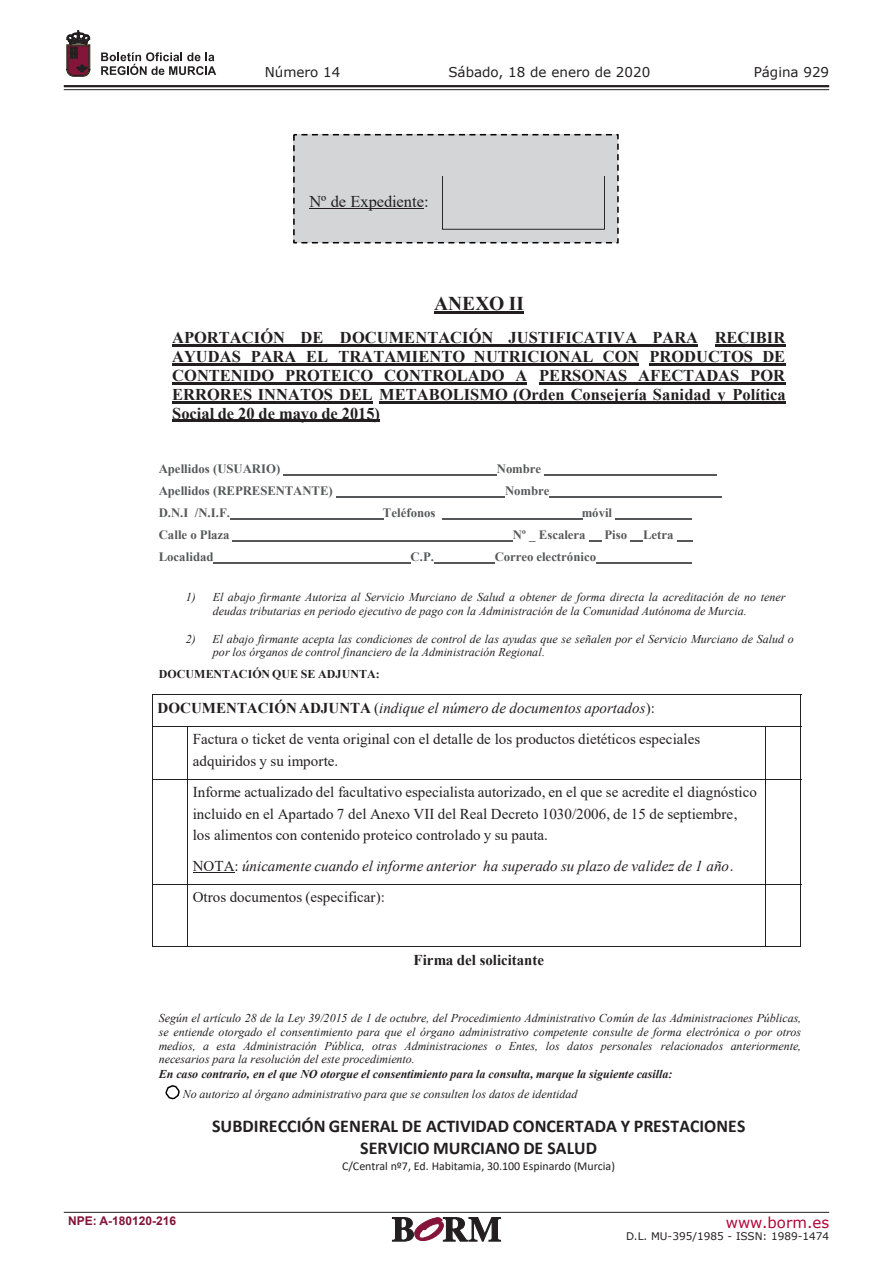
<style>
.page{position:relative;width:893px;height:1263px;background:#fff}
.page>*{position:absolute;margin:0;border:0;box-sizing:border-box;transform-origin:0 0}
.t1{font:700 19.5px "Times New Roman";color:#231f20}
.t2{font:700 18px/22px "Calibri";color:#231f20;text-align:center}
.t3{font:700 16.5px/19px "Times New Roman";color:#231f20;text-align:justify}
.t4{font:16.5px "Times New Roman";color:#231f20}
.t5{font:15px/31.3px "Times New Roman";color:#231f20}
.t6{font:italic 15px/31.3px "Times New Roman";color:#231f20}
.t7{font:700 15px "Times New Roman";color:#231f20}
.t8{font:15px "Verdana";color:#b30437}
.t9{font:13.5px "Verdana";color:#231f20}
.t10{font:700 12.75px "Times New Roman";letter-spacing:-.005em;color:#57585a}
.t11{font:italic 12px/13.8px "Times New Roman";color:#231f20}
.t12{font:italic 700 12px "Times New Roman";color:#231f20}
.t13{font:12px "Calibri";letter-spacing:-.005em;color:#231f20}
.t14{font:700 12px "Times New Roman";color:#231f20}
.t15{font:700 12px "Arial";color:#83143a}
.t16{font:10.5px "Verdana";color:#231f20}
.s1{font-weight:700}
.s2{font-style:italic}
.s3{font-style:normal}
</style>
<div class="page">
<hr style="left:64px;top:85px;width:765px;height:2px;background:#231f20">
<hr style="left:64px;top:89px;width:765px;height:1px;background:#231f20">
<svg style="left:101px;top:52px;width:115px;height:23px"></svg>
<svg style="left:67px;top:31px;width:23px;height:45px"></svg>
<hr style="left:64px;top:1212px;width:765px;height:1px;background:#231f20">
<svg style="left:392px;top:1217px;width:109px;height:24px"></svg>
<div style="left:293px;top:134px;width:326px;height:109px;background:#d3d5d7"></div>
<div style="left:307px;top:148px;width:297px;height:27px;background:#d3d5d7"></div>
<svg style="left:165px;top:1085px;width:15px;height:14px"></svg>
<hr style="left:309px;top:208px;width:115px;height:1px;background:#231f20">
<hr style="left:434px;top:311px;width:90px;height:3px;background:#231f20">
<hr style="left:172px;top:344px;width:526px;height:2px;background:#231f20">
<hr style="left:715px;top:344px;width:70px;height:2px;background:#231f20">
<hr style="left:172px;top:363px;width:467px;height:2px;background:#231f20">
<hr style="left:649px;top:363px;width:136px;height:2px;background:#231f20">
<hr style="left:172px;top:382px;width:355px;height:2px;background:#231f20">
<hr style="left:539px;top:382px;width:246px;height:2px;background:#231f20">
<hr style="left:172px;top:401px;width:201px;height:2px;background:#231f20">
<hr style="left:379px;top:401px;width:406px;height:2px;background:#231f20">
<hr style="left:172px;top:420px;width:208px;height:2px;background:#231f20">
<hr style="left:283px;top:474px;width:214px;height:1px;background:#565759">
<hr style="left:544px;top:474px;width:172px;height:1px;background:#565759">
<hr style="left:336px;top:496px;width:169px;height:1px;background:#565759">
<hr style="left:549px;top:496px;width:173px;height:1px;background:#565759">
<hr style="left:230px;top:518px;width:153px;height:1px;background:#565759">
<hr style="left:442px;top:518px;width:140px;height:1px;background:#565759">
<hr style="left:615px;top:518px;width:77px;height:1px;background:#565759">
<hr style="left:233px;top:540px;width:280px;height:2px;background:#565759">
<svg style="left:589px;top:540px;width:12px;height:2px"></svg>
<svg style="left:631px;top:540px;width:12px;height:2px"></svg>
<svg style="left:677px;top:540px;width:16px;height:2px"></svg>
<hr style="left:213px;top:562px;width:198px;height:2px;background:#565759">
<hr style="left:434px;top:562px;width:61px;height:2px;background:#565759">
<hr style="left:596px;top:562px;width:95px;height:1px;background:#565759">
<hr style="left:152px;top:694px;width:649px;height:1px;background:#231f20">
<hr style="left:152px;top:695px;width:1px;height:31px;background:#231f20">
<hr style="left:800px;top:695px;width:1px;height:31px;background:#231f20">
<hr style="left:152px;top:726px;width:649px;height:1px;background:#231f20">
<hr style="left:152px;top:726px;width:1px;height:53px;background:#231f20">
<hr style="left:187px;top:726px;width:1px;height:53px;background:#231f20">
<hr style="left:765px;top:726px;width:1px;height:53px;background:#231f20">
<hr style="left:800px;top:726px;width:1px;height:53px;background:#231f20">
<hr style="left:193px;top:872px;width:42px;height:1px;background:#231f20">
<hr style="left:152px;top:779px;width:649px;height:1px;background:#231f20">
<hr style="left:152px;top:779px;width:1px;height:105px;background:#231f20">
<hr style="left:187px;top:779px;width:1px;height:105px;background:#231f20">
<hr style="left:765px;top:779px;width:1px;height:105px;background:#231f20">
<hr style="left:800px;top:779px;width:1px;height:105px;background:#231f20">
<hr style="left:152px;top:884px;width:649px;height:1px;background:#231f20">
<hr style="left:152px;top:884px;width:1px;height:63px;background:#231f20">
<hr style="left:152px;top:946px;width:35px;height:1px;background:#231f20">
<hr style="left:187px;top:884px;width:1px;height:63px;background:#231f20">
<hr style="left:188px;top:946px;width:577px;height:1px;background:#231f20">
<hr style="left:765px;top:884px;width:1px;height:63px;background:#231f20">
<hr style="left:766px;top:946px;width:34px;height:1px;background:#231f20">
<hr style="left:800px;top:884px;width:1px;height:63px;background:#231f20">
<p class="t9" style="left:265px;top:62px;width:77px">Número 14</p>
<p class="t9" style="left:448px;top:62px;width:203px">Sábado, 18 de enero de 2020</p>
<p class="t9" style="left:754px;top:62px;width:77px">Página 929</p>
<h3 class="t4" style="left:309px;top:189px;width:121px">Nº de Expediente:</h3>
<h1 class="t1" style="left:434px;top:290px;width:91px">ANEXO II</h1>
<p class="t3" style="left:172px;top:328px;width:615px">APORTACIÓN DE DOCUMENTACIÓN JUSTIFICATIVA PARA RECIBIR AYUDAS PARA EL TRATAMIENTO NUTRICIONAL CON PRODUCTOS DE CONTENIDO PROTEICO CONTROLADO A PERSONAS AFECTADAS POR ERRORES INNATOS DEL METABOLISMO (Orden Consejería Sanidad y Política Social de 20 de mayo de 2015)</p>
<p class="t10" style="left:159px;top:459px;width:123px">Apellidos (USUARIO)</p>
<p class="t10" style="left:497px;top:459px;width:46px">Nombre</p>
<p class="t10" style="left:159px;top:481px;width:176px">Apellidos (REPRESENTANTE)</p>
<p class="t10" style="left:505px;top:481px;width:46px">Nombre</p>
<p class="t10" style="left:159px;top:503px;width:73px">D.N.I /N.I.F.</p>
<p class="t10" style="left:383px;top:503px;width:54px">Teléfonos</p>
<p class="t10" style="left:582px;top:503px;width:32px">móvil</p>
<p class="t10" style="left:159px;top:526px;width:72px">Calle o Plaza</p>
<p class="t10" style="left:513px;top:526px;width:74px">Nº _ Escalera</p>
<p class="t10" style="left:604px;top:526px;width:71px">Piso Letra</p>
<p class="t10" style="left:159px;top:547px;width:56px">Localidad</p>
<p class="t10" style="left:411px;top:547px;width:25px">C.P.</p>
<p class="t10" style="left:495px;top:547px;width:103px">Correo electrónico</p>
<p class="t11" style="left:213px;top:590px;width:574px;text-indent:-27px">1) El abajo firmante Autoriza al Servicio Murciano de Salud a obtener de forma directa la acreditación de no tener deudas tributarias en periodo ejecutivo de pago con la Administración de la Comunidad Autónoma de Murcia.</p>
<p class="t11" style="left:213px;top:631px;width:582px;text-indent:-27px">2) El abajo firmante acepta las condiciones de control de las ayudas que se señalen por el Servicio Murciano de Salud o por los órganos de control financiero de la Administración Regional.</p>
<p class="t14" style="left:159px;top:665px;width:223px">DOCUMENTACIÓN QUE SE ADJUNTA:</p>
<p class="t5" style="left:193px;top:691px;width:509px;text-indent:-35px"><span class="s1">DOCUMENTACIÓN ADJUNTA</span> (<span class="s2">indique el número de documentos aportados</span>):<br>Factura o ticket de venta original con el detalle de los productos dietéticos especiales</p>
<p class="t5" style="left:193px;top:744px;width:566px">adquiridos y su importe.<br>Informe actualizado del facultativo especialista autorizado, en el que se acredite el diagnóstico</p>
<p class="t5" style="left:193px;top:802px;width:546px;line-height:21.8px">incluido en el Apartado 7 del Anexo VII del Real Decreto 1030/2006, de 15 de septiembre, los alimentos con contenido proteico controlado y su pauta.</p>
<p class="t6" style="left:193px;top:850px;width:542px"><span class="s3">NOTA:</span> únicamente cuando el informe anterior ha superado su plazo de validez de 1 año<span class="s3">.<br>Otros documentos (especificar):</span></p>
<p class="t7" style="left:414px;top:949px;width:132px">Firma del solicitante</p>
<p class="t11" style="left:159px;top:1011px;width:644px;text-align:justify">Según el artículo 28 de la Ley 39/2015 de 1 de octubre, del Procedimiento Administrativo Común de las Administraciones Públicas, se entiende otorgado el consentimiento para que el órgano administrativo competente consulte de forma electrónica o por otros medios, a esta Administración Pública, otras Administraciones o Entes, los datos personales relacionados anteriormente, necesarios para la resolución del este procedimiento.</p>
<p class="t12" style="left:159px;top:1065px;width:515px">En caso contrario, en el que NO otorgue el consentimiento para la consulta, marque la siguiente casilla:</p>
<p class="t11" style="left:183px;top:1086px;width:396px">No autorizo al órgano administrativo para que se consulten los datos de identidad</p>
<h2 class="t2" style="left:212px;top:1114px;width:535px">SUBDIRECCIÓN GENERAL DE ACTIVIDAD CONCERTADA Y PRESTACIONES<br>SERVICIO MURCIANO DE SALUD</h2>
<p class="t13" style="left:342px;top:1158px;width:275px">C/Central nº7, Ed. Habitamia, 30.100 Espinardo (Murcia)</p>
<p class="t15" style="left:68px;top:1212px;width:110px">NPE: A-180120-216</p>
<p class="t8" style="left:726px;top:1212px;width:105px">www.borm.es</p>
<p class="t16" style="left:626px;top:1229px;width:205px">D.L. MU-395/1985 - ISSN: 1989-1474</p>
</div>
